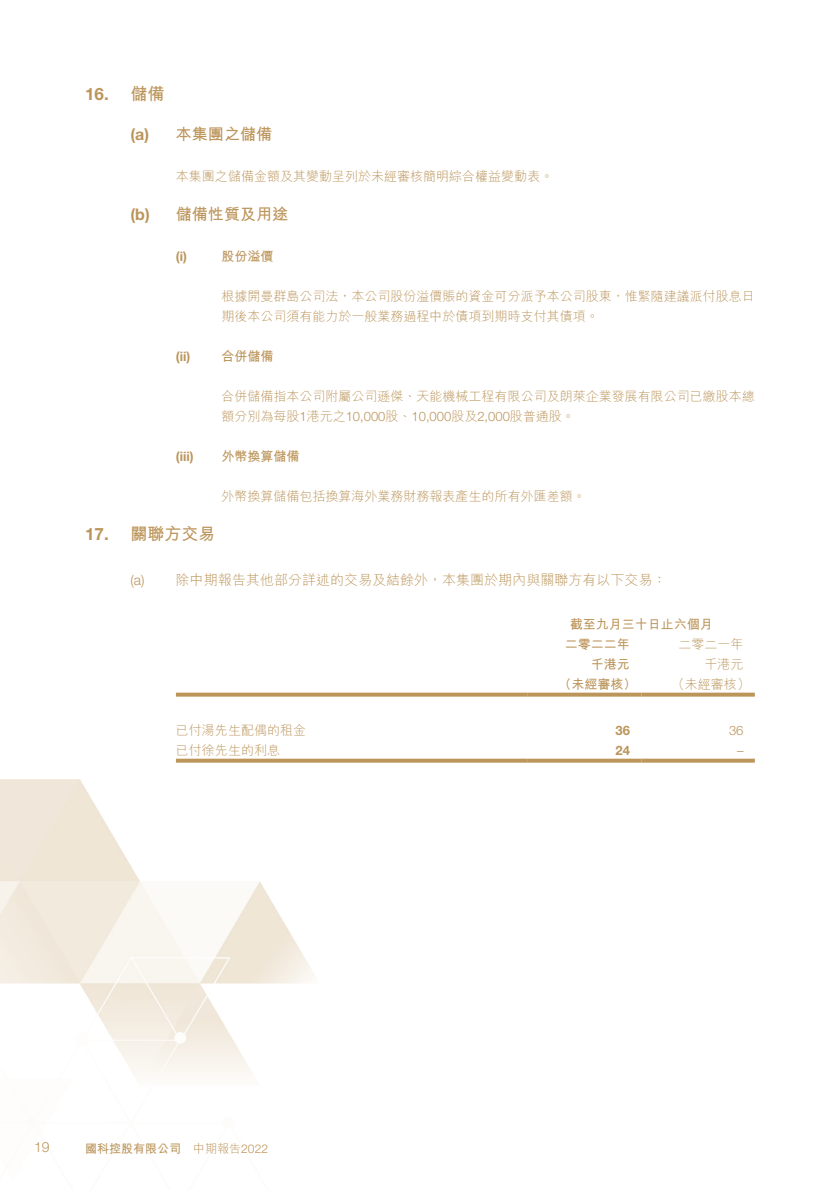
<style>
.page{position:relative;width:840px;height:1191px;background:#fff}
.page>*{position:absolute;margin:0;border:0;box-sizing:border-box;transform-origin:0 0}
.t1{font:700 17px "M Hei HK";color:#bc955b}
.t2{font:700 17px "Helvetica Neue LT Std";color:#bc955b}
.t3{font:700 16px "M Hei HK";color:#bc955b}
.t4{font:300 14px "M Hei HK";color:#bc955b}
.t5{font:300 14px "Helvetica Neue LT Std";color:#bc955b}
.t6{font:300 13px/20px "M Hei HK";color:#bc955b}
.t7{font:700 13px/20px "M Hei HK";color:#bc955b}
.t8{font:700 13px "Helvetica Neue LT Std";color:#bc955b}
.t9{font:300 13px "Helvetica Neue LT Std";color:#bc955b}
.t10{font:700 12px "M Hei HK";color:#bc955b}
.s1{font-family:"M Hei HK"}
.s2{font-family:"Helvetica Neue LT Std"}
.s3{font-weight:300}
.s4{font-family:"Helvetica Neue LT Std";font-weight:300}
</style>
<div class="page">
<img style="left:0;top:692px;width:755px;height:384px">
<svg style="left:176px;top:692px;width:351px;height:4px"></svg>
<svg style="left:527px;top:692px;width:114px;height:4px"></svg>
<svg style="left:641px;top:692px;width:113px;height:4px"></svg>
<svg style="left:176px;top:758px;width:351px;height:4px"></svg>
<svg style="left:527px;top:758px;width:114px;height:4px"></svg>
<svg style="left:641px;top:758px;width:113px;height:4px"></svg>
<h1 class="t2" style="left:85px;top:84px;width:81px">16. <span class="s1">儲備</span></h1>
<p class="t3" style="left:130px;top:123px;width:143px"><span class="s2">(a)</span> 本集團之儲備</p>
<p class="t6" style="left:176px;top:166px;width:378px">本集團之儲備金額及其變動呈列於未經審核簡明綜合權益變動表。</p>
<p class="t3" style="left:130px;top:203px;width:159px"><span class="s2">(b)</span> 儲備性質及用途</p>
<p class="t8" style="left:176px;top:248px;width:13px">(i)</p>
<p class="t7" style="left:221px;top:245px;width:53px">股份溢價</p>
<p class="t6" style="left:221px;top:286px;width:534px">根據開曼群島公司法，本公司股份溢價賬的資金可分派予本公司股東，惟緊隨建議派付股息日期後本公司須有能力於一般業務過程中於債項到期時支付其債項。</p>
<p class="t8" style="left:176px;top:348px;width:16px">(ii)</p>
<p class="t7" style="left:221px;top:345px;width:53px">合併儲備</p>
<p class="t6" style="left:221px;top:386px;width:534px">合併儲備指本公司附屬公司遜傑、天能機械工程有限公司及朗萊企業發展有限公司已繳股本總額分別為每股<span class="s2">1</span>港元之<span class="s2">10,000</span>股、<span class="s2">10,000</span>股及<span class="s2">2,000</span>股普通股。</p>
<p class="t8" style="left:176px;top:448px;width:19px">(iii)</p>
<p class="t7" style="left:221px;top:445px;width:79px">外幣換算儲備</p>
<p class="t6" style="left:221px;top:486px;width:365px">外幣換算儲備包括換算海外業務財務報表產生的所有外匯差額。</p>
<h1 class="t1" style="left:85px;top:522px;width:132px"><span class="s2">17.</span> 關聯方交易</h1>
<p class="t4" style="left:130px;top:572px;width:537px"><span class="s2">(a)</span> 除中期報告其他部分詳述的交易及結餘外，本集團於期內與關聯方有以下交易：</p>
<p class="t7" style="left:564px;top:613px;width:149px;text-indent:5px">截至九月三十日止六個月二零二二年</p>
<p class="t6" style="left:678px;top:634px;width:66px">二零二一年</p>
<p class="t7" style="left:590px;top:653px;width:40px">千港元</p>
<p class="t6" style="left:704px;top:654px;width:40px">千港元</p>
<p class="t7" style="left:558px;top:673px;width:79px">（未經審核）</p>
<p class="t6" style="left:671px;top:674px;width:79px">（未經審核）</p>
<p class="t6" style="left:176px;top:720px;width:131px">已付湯先生配偶的租金</p>
<p class="t8" style="left:615px;top:722px;width:16px">36</p>
<p class="t9" style="left:728px;top:722px;width:16px">36</p>
<p class="t6" style="left:176px;top:740px;width:105px">已付徐先生的利息</p>
<p class="t8" style="left:615px;top:742px;width:16px">24</p>
<p class="t9" style="left:736px;top:742px;width:8px">–</p>
<p class="t5" style="left:34px;top:1139px;width:17px">19</p>
<p class="t10" style="left:85px;top:1140px;width:184px">國科控股有限公司 <span class="s3">中期報告</span><span class="s4">2022</span></p>
</div>
